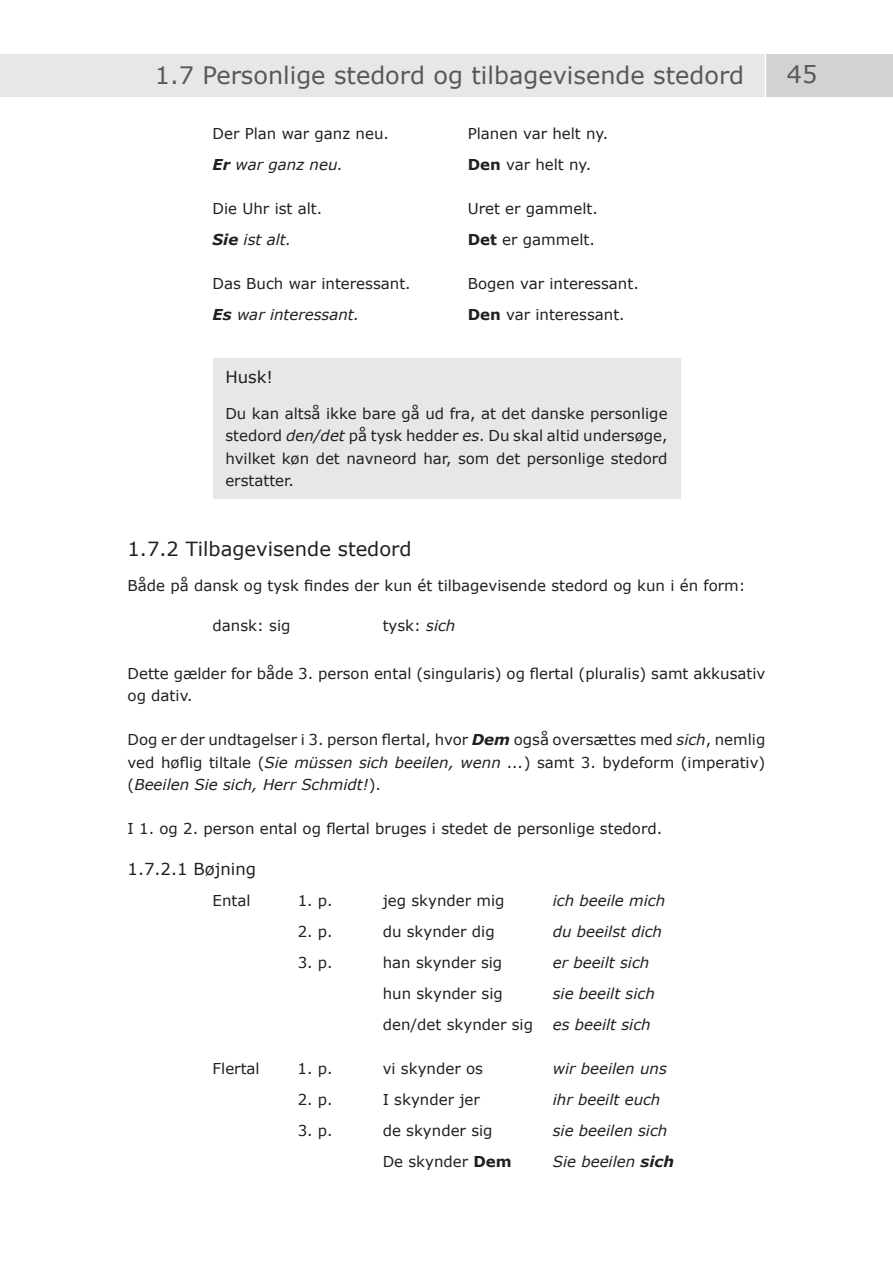
<style>
.page{position:relative;width:893px;height:1263px;background:#fff}
.page>*{position:absolute;margin:0;border:0;box-sizing:border-box;transform-origin:0 0}
.t1{font:24px "Verdana";color:#57585a}
.t2{font:19.5px "Verdana";color:#231f20}
.t3{font:16.5px "Verdana";color:#231f20}
.t4{font:15px/22.5px "Verdana";color:#231f20;text-align:justify}
.t5{font:italic 15px "Verdana";color:#231f20}
.s1{font-weight:700}
.s2{font-style:italic}
.s3{font-weight:700;font-style:italic}
</style>
<div class="page">
<div style="left:765px;top:55px;width:128px;height:42px;background:#d1d2d4"></div>
<div style="left:0;top:55px;width:765px;height:42px;background:#e6e7e9"></div>
<hr style="left:765px;top:54px;width:1px;height:44px;background:#fff">
<div style="left:213px;top:358px;width:467px;height:141px;background:#e6e7e9"></div>
<h1 class="t1" style="left:155px;top:60px;width:591px">1.7 Personlige stedord og tilbagevisende stedord</h1>
<h1 class="t1" style="left:787px;top:59px;width:32px">45</h1>
<p class="t4" style="left:213px;top:122px;width:178px">Der Plan war ganz neu.</p>
<p class="t4" style="left:468px;top:122px;width:142px">Planen var helt ny.</p>
<p class="t5" style="left:213px;top:155px;width:132px"><span class="s1">Er</span> war ganz neu.</p>
<p class="t4" style="left:468px;top:153px;width:125px"><span class="s1">Den</span> var helt ny.</p>
<p class="t4" style="left:213px;top:197px;width:111px">Die Uhr ist alt.</p>
<p class="t4" style="left:468px;top:197px;width:132px">Uret er gammelt.</p>
<p class="t5" style="left:213px;top:230px;width:80px"><span class="s1">Sie</span> ist alt.</p>
<p class="t4" style="left:468px;top:228px;width:129px"><span class="s1">Det</span> er gammelt.</p>
<p class="t4" style="left:213px;top:271px;width:200px">Das Buch war interessant.</p>
<p class="t4" style="left:468px;top:271px;width:173px">Bogen var interessant.</p>
<p class="t5" style="left:213px;top:305px;width:148px"><span class="s1">Es</span> war interessant.</p>
<p class="t4" style="left:468px;top:302px;width:158px"><span class="s1">Den</span> var interessant.</p>
<p class="t3" style="left:225px;top:367px;width:49px">Husk!</p>
<p class="t4" style="left:225px;top:401px;width:444px">Du kan altså ikke bare gå ud fra, at det danske personlige stedord <span class="s2">den/det</span> på tysk hedder <span class="s2">es</span>. Du skal altid undersøge, hvilket køn det navneord har, som det personlige stedord erstatter.</p>
<h2 class="t2" style="left:128px;top:537px;width:286px">1.7.2 Tilbagevisende stedord</h2>
<p class="t4" style="left:128px;top:574px;width:620px">Både på dansk og tysk findes der kun ét tilbagevisende stedord og kun i én form:</p>
<p class="t4" style="left:213px;top:614px;width:79px">dansk: sig</p>
<p class="t4" style="left:383px;top:614px;width:74px">tysk: <span class="s2">sich</span></p>
<p class="t4" style="left:128px;top:662px;width:639px">Dette gælder for både 3. person ental (singularis) og flertal (pluralis) samt akkusativ og dativ.</p>
<p class="t4" style="left:128px;top:728px;width:639px">Dog er der undtagelser i 3. person flertal, hvor <span class="s3">Dem</span> også oversættes med <span class="s2">sich</span>, nemlig ved høflig tiltale (<span class="s2">Sie müssen sich beeilen, wenn ...</span>) samt 3. bydeform (imperativ) (<span class="s2">Beeilen Sie sich, Herr Schmidt!</span>).</p>
<p class="t4" style="left:128px;top:817px;width:536px">I 1. og 2. person ental og flertal bruges i stedet de personlige stedord.</p>
<p class="t3" style="left:128px;top:858px;width:130px">1.7.2.1 Bøjning</p>
<p class="t4" style="left:213px;top:889px;width:40px">Ental</p>
<p class="t4" style="left:298px;top:889px;width:36px">1. p.</p>
<p class="t4" style="left:383px;top:889px;width:123px">jeg skynder mig</p>
<p class="t5" style="left:553px;top:891px;width:114px">ich beeile mich</p>
<p class="t4" style="left:298px;top:920px;width:36px">2. p.</p>
<p class="t4" style="left:383px;top:920px;width:113px">du skynder dig</p>
<p class="t5" style="left:553px;top:922px;width:111px">du beeilst dich</p>
<p class="t4" style="left:298px;top:951px;width:36px">3. p.</p>
<p class="t4" style="left:383px;top:951px;width:121px">han skynder sig</p>
<p class="t5" style="left:553px;top:953px;width:98px">er beeilt sich</p>
<p class="t4" style="left:383px;top:982px;width:122px">hun skynder sig</p>
<p class="t5" style="left:553px;top:984px;width:104px">sie beeilt sich</p>
<p class="t4" style="left:383px;top:1013px;width:152px">den/det skynder sig</p>
<p class="t5" style="left:553px;top:1015px;width:99px">es beeilt sich</p>
<p class="t4" style="left:213px;top:1057px;width:49px">Flertal</p>
<p class="t4" style="left:298px;top:1057px;width:36px">1. p.</p>
<p class="t4" style="left:383px;top:1057px;width:102px">vi skynder os</p>
<p class="t5" style="left:553px;top:1059px;width:116px">wir beeilen uns</p>
<p class="t4" style="left:298px;top:1088px;width:36px">2. p.</p>
<p class="t4" style="left:383px;top:1088px;width:99px">I skynder jer</p>
<p class="t5" style="left:553px;top:1090px;width:109px">ihr beeilt euch</p>
<p class="t4" style="left:298px;top:1119px;width:36px">3. p.</p>
<p class="t4" style="left:383px;top:1119px;width:111px">de skynder sig</p>
<p class="t5" style="left:553px;top:1121px;width:116px">sie beeilen sich</p>
<p class="t4" style="left:383px;top:1150px;width:131px">De skynder <span class="s1">Dem</span></p>
<p class="t5" style="left:553px;top:1152px;width:123px">Sie beeilen <span class="s1">sich</span></p>
</div>
